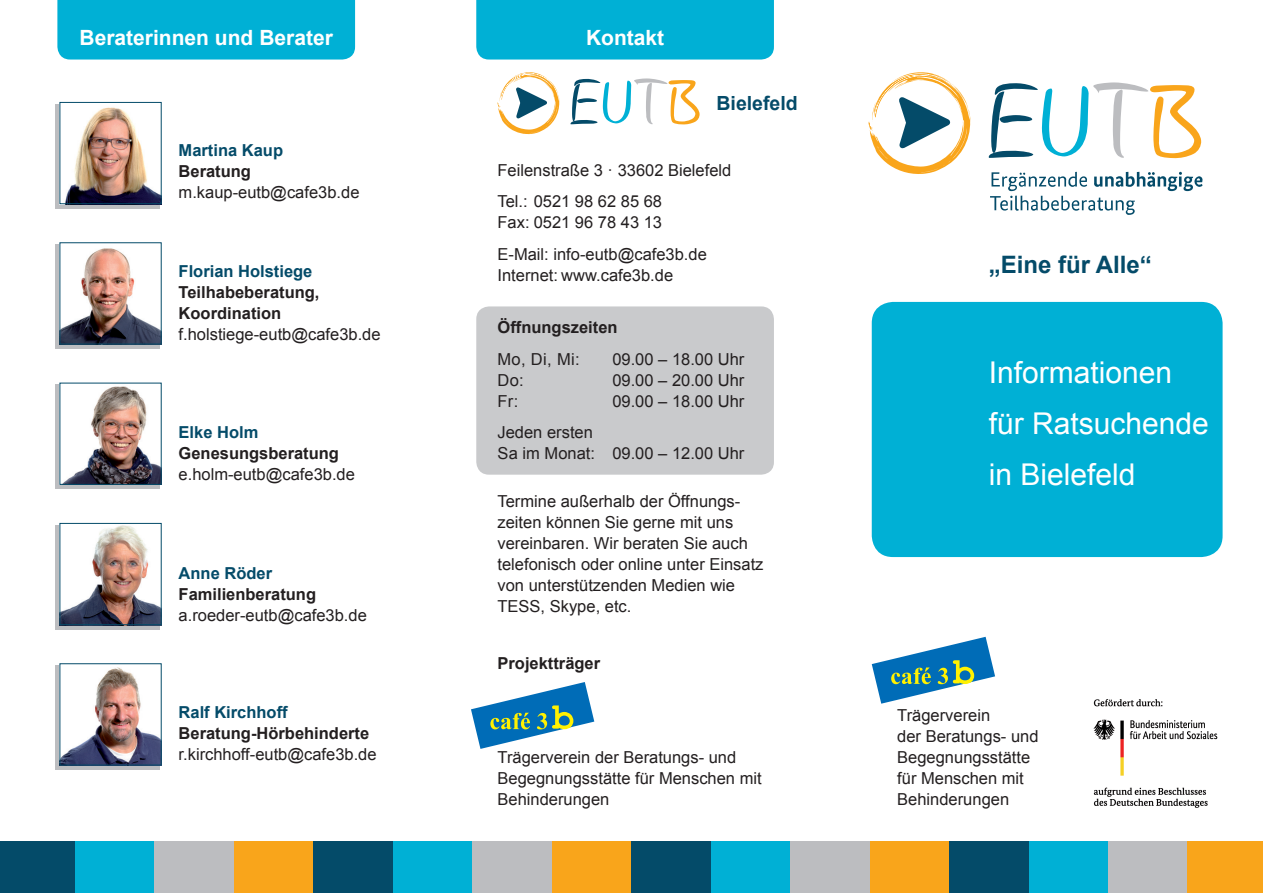
<style>
.page{position:relative;width:1263px;height:893px;background:#fff}
.page>*{position:absolute;margin:0;border:0;box-sizing:border-box;transform-origin:0 0}
.t1{font:30px/51px "Arial";color:#fff}
.t2{font:700 24px "Arial";color:#044b69}
.t3{font:700 21px "Arial";color:#fff}
.t4{font:700 19.5px "Arial";color:#044b69}
.t5{font:16.5px/21px "Arial";color:#231f20}
.t6{font:700 16.5px/21px "Arial";color:#231f20}
.t7{font:700 16.5px "Arial";color:#044b69}
</style>
<div class="page">
<div style="left:476px;top:306px;width:298px;height:169px;background:#c9cacc;border-radius:13px"></div>
<div style="left:476px;top:0;width:298px;height:60px;background:#00b0d5"></div>
<div style="left:57px;top:0;width:298px;height:60px;background:#00b0d5"></div>
<div style="left:55px;top:385px;width:104px;height:104px;background:#bcbdc0"></div>
<svg style="left:55px;top:525px;width:104px;height:104px"></svg>
<svg style="left:55px;top:665px;width:104px;height:105px"></svg>
<svg style="left:55px;top:244px;width:104px;height:105px"></svg>
<svg style="left:55px;top:104px;width:104px;height:104px"></svg>
<svg style="left:471px;top:682px;width:123px;height:67px"></svg>
<img style="left:1093px;top:699px;width:125px;height:109px">
<div style="left:0;top:842px;width:75px;height:51px;background:#044b69"></div>
<div style="left:75px;top:842px;width:80px;height:51px;background:#00b0d5"></div>
<div style="left:155px;top:842px;width:79px;height:51px;background:#bcbdc0"></div>
<div style="left:234px;top:842px;width:80px;height:51px;background:#f9a51b"></div>
<div style="left:314px;top:842px;width:79px;height:51px;background:#044b69"></div>
<div style="left:393px;top:842px;width:80px;height:51px;background:#00b0d5"></div>
<div style="left:473px;top:842px;width:79px;height:51px;background:#bcbdc0"></div>
<div style="left:552px;top:842px;width:79px;height:51px;background:#f9a51b"></div>
<div style="left:631px;top:842px;width:80px;height:51px;background:#044b69"></div>
<div style="left:711px;top:842px;width:79px;height:51px;background:#00b0d5"></div>
<div style="left:790px;top:842px;width:80px;height:51px;background:#bcbdc0"></div>
<div style="left:870px;top:842px;width:79px;height:51px;background:#f9a51b"></div>
<div style="left:949px;top:842px;width:80px;height:51px;background:#044b69"></div>
<div style="left:1029px;top:842px;width:79px;height:51px;background:#00b0d5"></div>
<div style="left:1108px;top:842px;width:80px;height:51px;background:#bcbdc0"></div>
<div style="left:1188px;top:842px;width:75px;height:51px;background:#f9a51b"></div>
<img style="left:62px;top:385px;width:98px;height:98px">
<div style="left:60px;top:383px;width:102px;height:102px;border:1px solid #044b69"></div>
<img style="left:62px;top:244px;width:98px;height:98px">
<div style="left:60px;top:242px;width:102px;height:102px;border:1px solid #044b69"></div>
<img style="left:62px;top:665px;width:98px;height:98px">
<div style="left:60px;top:663px;width:102px;height:102px;border:1px solid #044b69"></div>
<img style="left:62px;top:104px;width:98px;height:98px">
<div style="left:60px;top:102px;width:102px;height:102px;border:1px solid #044b69"></div>
<img style="left:62px;top:525px;width:98px;height:98px">
<div style="left:60px;top:523px;width:102px;height:102px;border:1px solid #044b69"></div>
<svg style="left:868px;top:72px;width:102px;height:102px"></svg>
<svg style="left:989px;top:82px;width:212px;height:76px"></svg>
<svg style="left:990px;top:172px;width:212px;height:43px"></svg>
<div style="left:872px;top:302px;width:350px;height:255px;background:#00b0d5;border-radius:21px"></div>
<svg style="left:497px;top:72px;width:62px;height:63px"></svg>
<svg style="left:570px;top:78px;width:130px;height:47px"></svg>
<svg style="left:872px;top:637px;width:123px;height:67px"></svg>
<p class="t3" style="left:80px;top:24px;width:255px">Beraterinnen und Berater</p>
<p class="t3" style="left:586px;top:24px;width:80px">Kontakt</p>
<p class="t4" style="left:716px;top:90px;width:83px">Bielefeld</p>
<p class="t7" style="left:179px;top:139px;width:106px">Martina Kaup</p>
<p class="t6" style="left:179px;top:161px;width:74px">Beratung</p>
<p class="t5" style="left:179px;top:181px;width:182px">m.kaup-eutb@cafe3b.de</p>
<p class="t7" style="left:179px;top:260px;width:135px">Florian Holstiege</p>
<p class="t6" style="left:179px;top:282px;width:142px">Teilhabeberatung,<br>Koordination</p>
<p class="t5" style="left:179px;top:324px;width:204px">f.holstiege-eutb@cafe3b.de</p>
<p class="t7" style="left:179px;top:421px;width:81px">Elke Holm</p>
<p class="t6" style="left:179px;top:443px;width:162px">Genesungsberatung</p>
<p class="t5" style="left:179px;top:463px;width:178px">e.holm-eutb@cafe3b.de</p>
<p class="t7" style="left:179px;top:562px;width:95px">Anne Röder</p>
<p class="t6" style="left:179px;top:584px;width:139px">Familienberatung</p>
<p class="t5" style="left:179px;top:604px;width:190px">a.roeder-eutb@cafe3b.de</p>
<p class="t7" style="left:179px;top:701px;width:111px">Ralf Kirchhoff</p>
<p class="t6" style="left:179px;top:723px;width:192px">Beratung-Hörbehinderte</p>
<p class="t5" style="left:179px;top:744px;width:200px">r.kirchhoff-eutb@cafe3b.de</p>
<p class="t5" style="left:497px;top:154px;width:235px;line-height:31.5px">Feilenstraße 3 · 33602 Bielefeld<br>Tel.: 0521 98 62 85 68</p>
<p class="t5" style="left:497px;top:207px;width:211px;line-height:31.5px">Fax: 0521 96 78 43 13<br>E-Mail: info-eutb@cafe3b.de</p>
<p class="t5" style="left:497px;top:265px;width:177px">Internet: www.cafe3b.de</p>
<p class="t6" style="left:497px;top:317px;width:122px">Öffnungszeiten</p>
<p class="t5" style="left:497px;top:349px;width:84px">Mo, Di, Mi:</p>
<p class="t5" style="left:612px;top:349px;width:134px">09.00 – 18.00 Uhr</p>
<p class="t5" style="left:497px;top:370px;width:28px">Do:</p>
<p class="t5" style="left:612px;top:370px;width:134px">09.00 – 20.00 Uhr</p>
<p class="t5" style="left:497px;top:391px;width:22px">Fr:</p>
<p class="t5" style="left:612px;top:391px;width:134px">09.00 – 18.00 Uhr</p>
<p class="t5" style="left:497px;top:422px;width:248px">Jeden ersten<br>Sa im Monat: 09.00 – 12.00 Uhr</p>
<p class="t5" style="left:497px;top:490px;width:267px">Termine außerhalb der Öffnungs&shy;zeiten können Sie gerne mit uns vereinbaren. Wir beraten Sie auch telefonisch oder online unter Einsatz von unterstützenden Medien wie<br>TESS, Skype, etc.</p>
<p class="t6" style="left:497px;top:654px;width:104px">Projektträger</p>
<p class="t5" style="left:497px;top:747px;width:266px">Trägerverein der Beratungs- und<br>Begegnungsstätte für Menschen mit<br>Behinderungen</p>
<h2 class="t2" style="left:989px;top:248px;width:165px">„Eine für Alle“</h2>
<h1 class="t1" style="left:989px;top:348px;width:222px">Informationen für Ratsuchende in Bielefeld</h1>
<p class="t5" style="left:897px;top:705px;width:143px">Trägerverein<br>der Beratungs- und<br>Begegnungsstätte für Menschen mit<br>Behinderungen</p>
</div>
